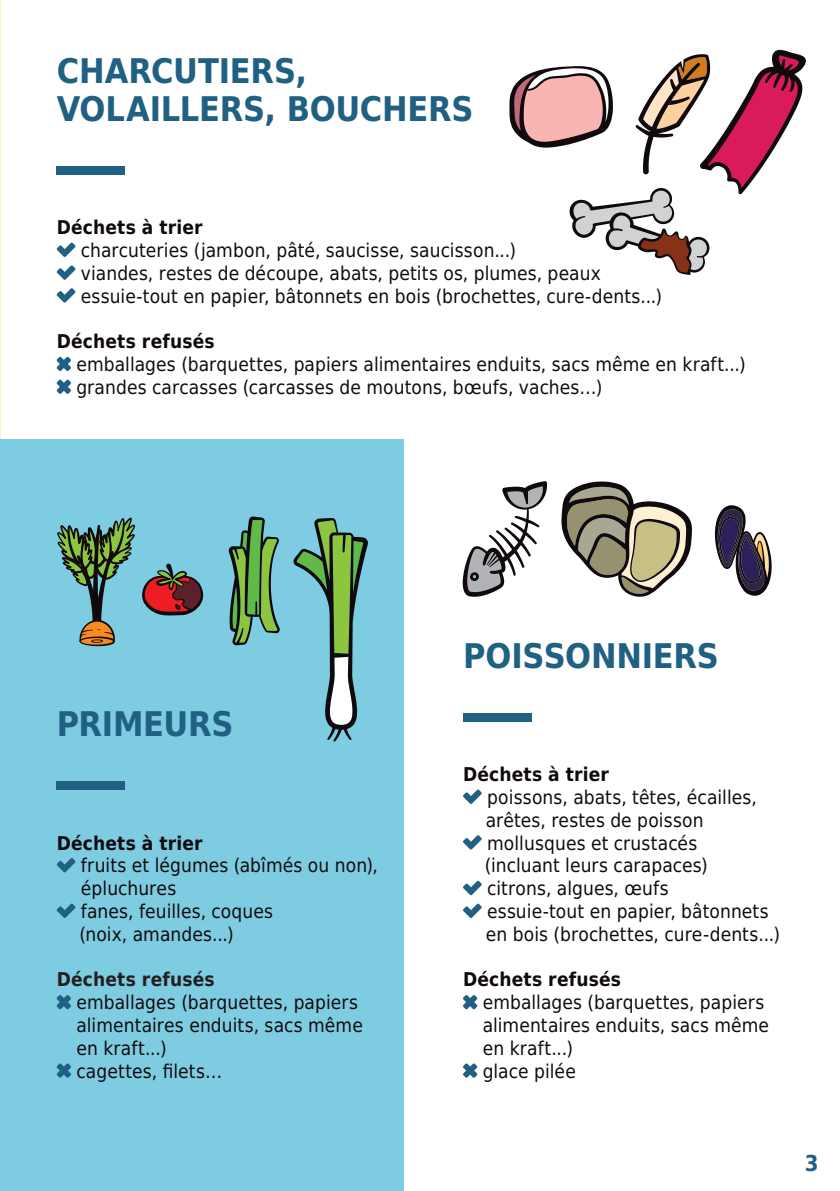
<style>
.page{position:relative;width:840px;height:1191px;background:#fff}
.page>*{position:absolute;margin:0;border:0;box-sizing:border-box;transform-origin:0 0}
.t1{font:700 34px/38px "DejaVu Sans Condensed";letter-spacing:-.01em;color:#1f6083}
.t2{font:700 22px "DejaVu Sans Condensed";color:#1f6083}
.t3{font:19px/22.8px "DejaVu Sans Condensed";letter-spacing:.005em;color:#110a0c}
.t4{font:700 19px "DejaVu Sans Condensed";letter-spacing:.01em;color:#110a0c}
.t5{font:700 19px "DejaVu Sans Condensed";letter-spacing:.01em;color:#231f20}
</style>
<div class="page">
<div style="left:0;top:439px;width:403px;height:752px;background:#7dcce1"></div>
<div style="left:57px;top:781px;width:68px;height:9px;background:#1f6083"></div>
<div style="left:57px;top:166px;width:68px;height:8px;background:#1f6083"></div>
<svg style="left:57px;top:242px;width:19px;height:15px"></svg>
<svg style="left:57px;top:265px;width:19px;height:15px"></svg>
<svg style="left:57px;top:288px;width:19px;height:15px"></svg>
<svg style="left:57px;top:357px;width:14px;height:14px"></svg>
<svg style="left:57px;top:379px;width:14px;height:15px"></svg>
<svg style="left:57px;top:858px;width:19px;height:14px"></svg>
<svg style="left:57px;top:903px;width:19px;height:15px"></svg>
<svg style="left:57px;top:995px;width:14px;height:14px"></svg>
<svg style="left:57px;top:1063px;width:14px;height:14px"></svg>
<svg style="left:463px;top:789px;width:18px;height:15px"></svg>
<svg style="left:463px;top:835px;width:18px;height:14px"></svg>
<svg style="left:463px;top:880px;width:18px;height:15px"></svg>
<svg style="left:463px;top:903px;width:18px;height:15px"></svg>
<svg style="left:463px;top:995px;width:14px;height:14px"></svg>
<svg style="left:463px;top:1063px;width:14px;height:14px"></svg>
<div style="left:463px;top:713px;width:68px;height:8px;background:#1f6083"></div>
<svg style="left:57px;top:517px;width:146px;height:129px"></svg>
<svg style="left:293px;top:518px;width:75px;height:223px"></svg>
<svg style="left:228px;top:516px;width:52px;height:129px"></svg>
<svg style="left:561px;top:481px;width:130px;height:116px"></svg>
<svg style="left:714px;top:505px;width:57px;height:91px"></svg>
<svg style="left:509px;top:49px;width:297px;height:226px"></svg>
<svg style="left:462px;top:481px;width:84px;height:116px"></svg>
<h1 class="t1" style="left:57px;top:51px;width:418px">CHARCUTIERS,<br>VOLAILLERS, BOUCHERS</h1>
<p class="t4" style="left:57px;top:212px;width:147px">Déchets à trier</p>
<p class="t3" style="left:81px;top:238px;width:582px">charcuteries (jambon, pâté,  saucisse, saucisson...)<br>viandes, restes de découpe, abats, petits os, plumes, peaux essuie-tout en papier, bâtonnets en bois (brochettes, cure-dents...)</p>
<p class="t4" style="left:57px;top:326px;width:159px">Déchets refusés</p>
<p class="t3" style="left:76px;top:352px;width:670px">emballages (barquettes, papiers alimentaires enduits, sacs même en kraft...) grandes carcasses (carcasses de moutons, bœufs, vaches…)</p>
<h1 class="t1" style="left:57px;top:704px;width:178px">PRIMEURS</h1>
<p class="t4" style="left:57px;top:827px;width:147px">Déchets à trier</p>
<p class="t3" style="left:79px;top:854px;width:300px">fruits et légumes (abîmés ou non), épluchures<br>fanes, feuilles, coques<br>(noix, amandes...)</p>
<p class="t5" style="left:57px;top:964px;width:159px">Déchets refusés</p>
<p class="t3" style="left:76px;top:990px;width:288px">emballages (barquettes, papiers alimentaires enduits, sacs même en kraft...)<br>cagettes,  filets…</p>
<h1 class="t1" style="left:463px;top:636px;width:257px">POISSONNIERS</h1>
<p class="t4" style="left:463px;top:759px;width:147px">Déchets à trier</p>
<p class="t3" style="left:484px;top:785px;width:297px">poissons, abats, têtes, écailles, arêtes, restes de poisson mollusques et crustacés<br>(incluant leurs carapaces)<br>citrons, algues, œufs<br>essuie-tout en papier, bâtonnets en bois (brochettes, cure-dents...)</p>
<p class="t4" style="left:463px;top:964px;width:159px">Déchets refusés</p>
<p class="t3" style="left:482px;top:990px;width:288px">emballages (barquettes, papiers alimentaires enduits, sacs même en kraft...)<br>glace pilée</p>
<p class="t2" style="left:804px;top:1145px;width:15px">3</p>
</div>
